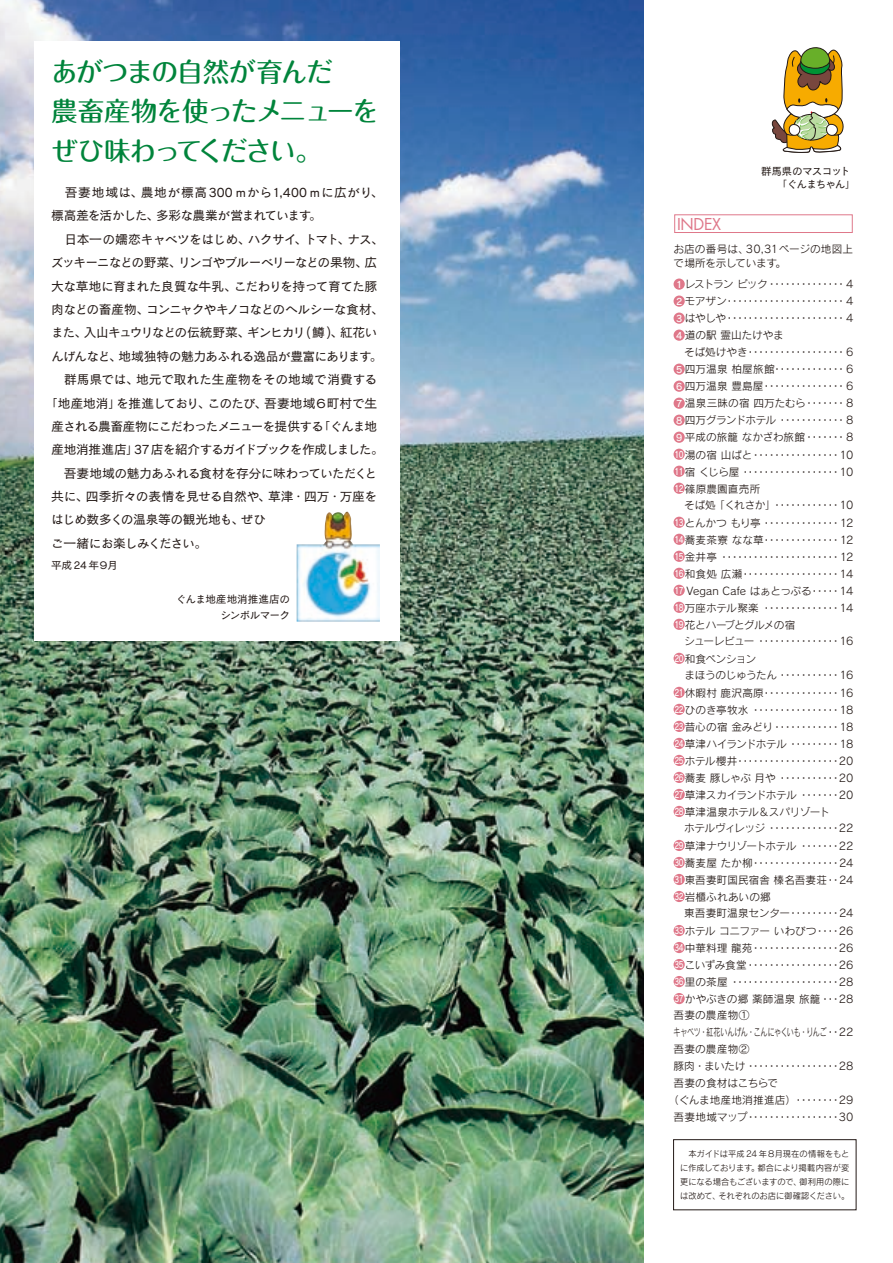
<style>
.page{position:relative;width:893px;height:1263px;background:#fff}
.page>*{position:absolute;margin:0;border:0;box-sizing:border-box;transform-origin:0 0}
.t1{font:500 26.55px/39.3px "Maru Fo Pro";letter-spacing:-.055em;color:#00843b}
.t2{font:15.9px "Futura";letter-spacing:-.02em;color:#df788a}
.t3{font:12.75px "Cezanne Pro M";letter-spacing:-.045em;color:#231916}
.t4{font:12.75px "Cezanne Pro M";letter-spacing:-.07em;color:#231916}
.t5{font:12.75px "Cezanne Pro M";letter-spacing:-.065em;color:#231916}
.t6{font:12.75px "Cezanne Pro M";letter-spacing:.02em;color:#231916}
.t7{font:12.75px "Cezanne Pro M";letter-spacing:-.085em;color:#231916}
.t8{font:12.75px "Cezanne Pro M";letter-spacing:-.095em;color:#231916}
.t9{font:12.75px "Cezanne Pro M";letter-spacing:-.075em;color:#231916}
.t10{font:12.75px "Cezanne Pro M";letter-spacing:-.02em;color:#231916}
.t11{font:12.75px "Cezanne Pro M";letter-spacing:-.01em;color:#231916}
.t12{font:10.65px/17px "Rodin Pro M";letter-spacing:-.01em;color:#231916}
.t13{font:10.65px "Rodin Pro M";letter-spacing:.015em;color:#231916}
.t14{font:10.65px "Rodin Pro M";letter-spacing:.02em;color:#231916}
.t15{font:10.65px/16.5px "Rodin Pro M";letter-spacing:-.045em;color:#231916}
.t16{font:10.65px "Rodin Pro M";letter-spacing:-.035em;color:#231916}
.t17{font:10.65px "Rodin Pro M";letter-spacing:-.01em;color:#231916;scale:.66 1}
.t18{font:10.65px/15.9px "Cezanne Pro M";letter-spacing:-.055em;color:#231916;text-align:right}
.t19{font:10.65px "Rodin Pro M";letter-spacing:-.03em;color:#231916}
.t20{font:10.65px/12.8px "Cezanne Pro M";letter-spacing:-.08em;color:#231916}
.t21{font:8.55px/13.8px "Rodin Pro M";color:#231916;text-align:justify}
.s1{font-family:"Rodin Pro DB";font-size:9px;color:#fff}
</style>
<div class="page">
<img style="left:0;top:0;width:643px;height:1263px">
<div style="left:674px;top:214px;width:179px;height:19px;border:1px solid #df788a"></div>
<svg style="left:771px;top:47px;width:73px;height:106px"></svg>
<div style="left:34px;top:41px;width:366px;height:600px;background:#fff"></div>
<div style="left:674px;top:279px;width:11px;height:11px;background:#df788a;border-radius:50%"></div>
<div style="left:674px;top:296px;width:11px;height:11px;background:#df788a;border-radius:50%"></div>
<div style="left:674px;top:313px;width:11px;height:11px;background:#df788a;border-radius:50%"></div>
<div style="left:674px;top:330px;width:11px;height:11px;background:#df788a;border-radius:50%"></div>
<div style="left:674px;top:364px;width:11px;height:11px;background:#df788a;border-radius:50%"></div>
<div style="left:674px;top:381px;width:11px;height:11px;background:#df788a;border-radius:50%"></div>
<div style="left:674px;top:398px;width:11px;height:11px;background:#df788a;border-radius:50%"></div>
<div style="left:674px;top:415px;width:11px;height:11px;background:#df788a;border-radius:50%"></div>
<div style="left:674px;top:432px;width:11px;height:11px;background:#df788a;border-radius:50%"></div>
<div style="left:674px;top:449px;width:11px;height:11px;background:#df788a;border-radius:50%"></div>
<div style="left:674px;top:466px;width:11px;height:11px;background:#df788a;border-radius:50%"></div>
<div style="left:674px;top:483px;width:11px;height:11px;background:#df788a;border-radius:50%"></div>
<div style="left:674px;top:517px;width:11px;height:11px;background:#df788a;border-radius:50%"></div>
<div style="left:674px;top:534px;width:11px;height:11px;background:#df788a;border-radius:50%"></div>
<div style="left:674px;top:551px;width:11px;height:11px;background:#df788a;border-radius:50%"></div>
<div style="left:674px;top:568px;width:11px;height:11px;background:#df788a;border-radius:50%"></div>
<div style="left:674px;top:585px;width:11px;height:11px;background:#df788a;border-radius:50%"></div>
<div style="left:674px;top:602px;width:11px;height:11px;background:#df788a;border-radius:50%"></div>
<div style="left:674px;top:619px;width:11px;height:11px;background:#df788a;border-radius:50%"></div>
<div style="left:674px;top:653px;width:11px;height:11px;background:#df788a;border-radius:50%"></div>
<div style="left:674px;top:687px;width:11px;height:11px;background:#df788a;border-radius:50%"></div>
<div style="left:674px;top:704px;width:11px;height:11px;background:#df788a;border-radius:50%"></div>
<div style="left:674px;top:721px;width:11px;height:11px;background:#df788a;border-radius:50%"></div>
<div style="left:674px;top:738px;width:11px;height:11px;background:#df788a;border-radius:50%"></div>
<div style="left:674px;top:755px;width:11px;height:11px;background:#df788a;border-radius:50%"></div>
<div style="left:674px;top:772px;width:11px;height:11px;background:#df788a;border-radius:50%"></div>
<div style="left:674px;top:789px;width:11px;height:11px;background:#df788a;border-radius:50%"></div>
<div style="left:674px;top:806px;width:11px;height:11px;background:#df788a;border-radius:50%"></div>
<div style="left:674px;top:840px;width:11px;height:11px;background:#df788a;border-radius:50%"></div>
<div style="left:674px;top:857px;width:11px;height:11px;background:#df788a;border-radius:50%"></div>
<div style="left:674px;top:874px;width:11px;height:11px;background:#df788a;border-radius:50%"></div>
<div style="left:674px;top:891px;width:11px;height:11px;background:#df788a;border-radius:50%"></div>
<div style="left:674px;top:925px;width:11px;height:11px;background:#df788a;border-radius:50%"></div>
<div style="left:674px;top:942px;width:11px;height:11px;background:#df788a;border-radius:50%"></div>
<div style="left:674px;top:959px;width:11px;height:11px;background:#df788a;border-radius:50%"></div>
<div style="left:674px;top:976px;width:11px;height:11px;background:#df788a;border-radius:50%"></div>
<div style="left:674px;top:993px;width:11px;height:11px;background:#df788a;border-radius:50%"></div>
<div style="left:673px;top:1139px;width:183px;height:71px;border:1px solid #231916"></div>
<img style="left:297px;top:512px;width:83px;height:110px">
<h1 class="t1" style="left:51px;top:49px;width:329px">あがつまの自然が育んだ<br>農畜産物を使ったメニューをぜひ味わってください。</h1>
<p class="t6" style="left:51px;top:184px;width:334px">　吾妻地域は、農地が標高 300ｍから1,400ｍに広がり、</p>
<p class="t4" style="left:51px;top:208px;width:272px">標高差を活かした、多彩な農業が営まれています。</p>
<p class="t3" style="left:51px;top:231px;width:334px">　日本一の嬬恋キャベツをはじめ、ハクサイ、トマト、ナス、</p>
<p class="t8" style="left:51px;top:254px;width:328px">ズッキーニなどの野菜、リンゴやブルーベリーなどの果物、広</p>
<p class="t3" style="left:51px;top:278px;width:328px">大な草地に育まれた良質な牛乳、こだわりを持って育てた豚</p>
<p class="t5" style="left:51px;top:301px;width:334px">肉などの畜産物、コンニャクやキノコなどのヘルシーな食材、</p>
<p class="t7" style="left:51px;top:325px;width:328px">また、入山キュウリなどの伝統野菜、ギンヒカリ( 鱒 )、紅花い</p>
<p class="t3" style="left:51px;top:348px;width:333px">んげんなど、地域独特の魅力あふれる逸品が豊富にあります。</p>
<p class="t11" style="left:51px;top:371px;width:328px">　群馬県では、地元で取れた生産物をその地域で消費する</p>
<p class="t3" style="left:45px;top:395px;width:334px">「地産地消」を推進しており、このたび、吾妻地域６町村で生</p>
<p class="t9" style="left:51px;top:418px;width:328px">産される農畜産物にこだわったメニューを提供する「ぐんま地</p>
<p class="t4" style="left:51px;top:442px;width:334px">産地消推進店」37店を紹介するガイドブックを作成しました。</p>
<p class="t3" style="left:51px;top:465px;width:328px">　吾妻地域の魅力あふれる食材を存分に味わっていただくと</p>
<p class="t10" style="left:51px;top:488px;width:328px">共に、四季折々の表情を見せる自然や、草津・四万・万座を</p>
<p class="t3" style="left:51px;top:512px;width:216px">はじめ数多くの温泉等の観光地も、ぜひ</p>
<p class="t5" style="left:51px;top:535px;width:230px">ご一緒にお楽しみください。　　　　　　</p>
<p class="t18" style="left:51px;top:557px;width:69px">平成 24 年９月</p>
<p class="t18" style="left:176px;top:590px;width:116px">ぐんま地産地消推進店のシンボルマーク</p>
<h2 class="t2" style="left:677px;top:213px;width:46px">INDEX</h2>
<p class="t20" style="left:777px;top:164px;width:81px;text-indent:-16px">群馬県のマスコット「ぐんまちゃん」</p>
<p class="t12" style="left:674px;top:241px;width:181px;line-height:14.9px">お店の番号は、30,31ページの地図上で場所を示しています。</p>
<p class="t12" style="left:674px;top:276px;width:181px"><span class="s1">1</span> レストラン ピック･･････････････ 4<br><span class="s1">2</span> モアザン･･････････････････････ 4<br><span class="s1">3</span> はやしや･･････････････････････ 4<br><span class="s1">4</span> 道の駅 霊山たけやま<br>　そば処けやき･･････････････････ 6</p>
<p class="t12" style="left:674px;top:361px;width:181px"><span class="s1">5</span> 四万温泉 柏屋旅館･････････････ 6<br><span class="s1">6</span> 四万温泉 豊島屋･･･････････････ 6<br><span class="s1">7</span> 温泉三昧の宿 四万たむら･･･････ 8<br><span class="s1">8</span> 四万グランドホテル････････････ 8<br><span class="s1">9</span> 平成の旅籠 なかざわ旅館･･･････ 8<br><span class="s1">10</span>湯の宿 山ばと････････････････10<br><span class="s1">11</span>宿 くじら屋･･････････････････10<br><span class="s1">12</span>篠原農園直売所<br>　そば処 「くれさか」････････････10</p>
<p class="t12" style="left:674px;top:514px;width:181px"><span class="s1">13</span>とんかつ もり亭･･････････････12<br><span class="s1">14</span>蕎麦茶寮 なな草･･････････････12<br><span class="s1">15</span>金井亭･･････････････････････12<br><span class="s1">16</span>和食処 広瀬･･････････････････14<br><span class="s1">17</span> Vegan Cafe はぁとっぷる･････14<br><span class="s1">18</span>万座ホテル聚楽･･････････････14<br><span class="s1">19</span> 花とハーブとグルメの宿<br>　シューレビュー･･･････････････16</p>
<p class="t15" style="left:685px;top:650px;width:170px;text-indent:-10px"><span class="s1">20</span> 和食ペンション<br>まほうのじゅうたん･･･････････16</p>
<p class="t12" style="left:675px;top:684px;width:180px;text-align:justify"><span class="s1">21</span>休暇村 鹿沢高原･･････････････16<br><span class="s1">22</span>ひのき亭牧水････････････････18<br><span class="s1">23</span>昔心の宿 金みどり････････････18<br><span class="s1">24</span>草津ハイランドホテル･････････18<br><span class="s1">25</span>ホテル櫻井･･･････････････････20<br><span class="s1">26</span>蕎麦 豚しゃぶ 月や･･･････････20<br><span class="s1">27</span>草津スカイランドホテル･･･････20<br><span class="s1">28</span> 草津温泉ホテル＆スパリゾート</p>
<p class="t12" style="left:674px;top:819px;width:182px;text-indent:11px">ホテルヴィレッジ･････････････22<br><span class="s1">29</span>草津ナウリゾートホテル･･･････22<br><span class="s1">30</span>蕎麦屋 たか柳････････････････24<br><span class="s1">31</span>東吾妻町国民宿舎 榛名吾妻荘･･24<br><span class="s1">32</span>岩櫃ふれあいの郷<br>　東吾妻町温泉センター･････････24</p>
<p class="t19" style="left:675px;top:924px;width:180px"><span class="s1">33</span>ホテル コニファー いわびつ････26</p>
<p class="t12" style="left:675px;top:939px;width:180px"><span class="s1">34</span>中華料理 龍苑････････････････26</p>
<p class="t16" style="left:675px;top:958px;width:180px"><span class="s1">35</span>こいずみ食堂･････････････････26</p>
<p class="t12" style="left:675px;top:973px;width:180px"><span class="s1">36</span>里の茶屋････････････････････28</p>
<p class="t13" style="left:675px;top:992px;width:180px"><span class="s1">37</span>かやぶきの郷 薬師温泉 旅籠･･･28</p>
<p class="t14" style="left:674px;top:1008px;width:77px">吾妻の農産物①</p>
<p class="t17" style="left:674px;top:1025px;width:274px">キャベツ・紅花いんげん・こんにゃくいも・りんご･･22</p>
<p class="t14" style="left:674px;top:1042px;width:77px">吾妻の農産物②</p>
<p class="t12" style="left:674px;top:1057px;width:182px">豚肉・まいたけ･････････････････28</p>
<p class="t12" style="left:674px;top:1074px;width:106px">吾妻の食材はこちらで</p>
<p class="t13" style="left:668px;top:1093px;width:187px">（ぐんま地産地消推進店）････････29</p>
<p class="t14" style="left:674px;top:1110px;width:182px">吾妻地域マップ･････････････････30</p>
<p class="t21" style="left:680px;top:1147px;width:171px">　本ガイドは平成 24 年８月現在の情報をもとに作成しております。都合により掲載内容が変更になる場合もございますので、御利用の際には改めて、それぞれのお店に御確認ください。</p>
</div>
